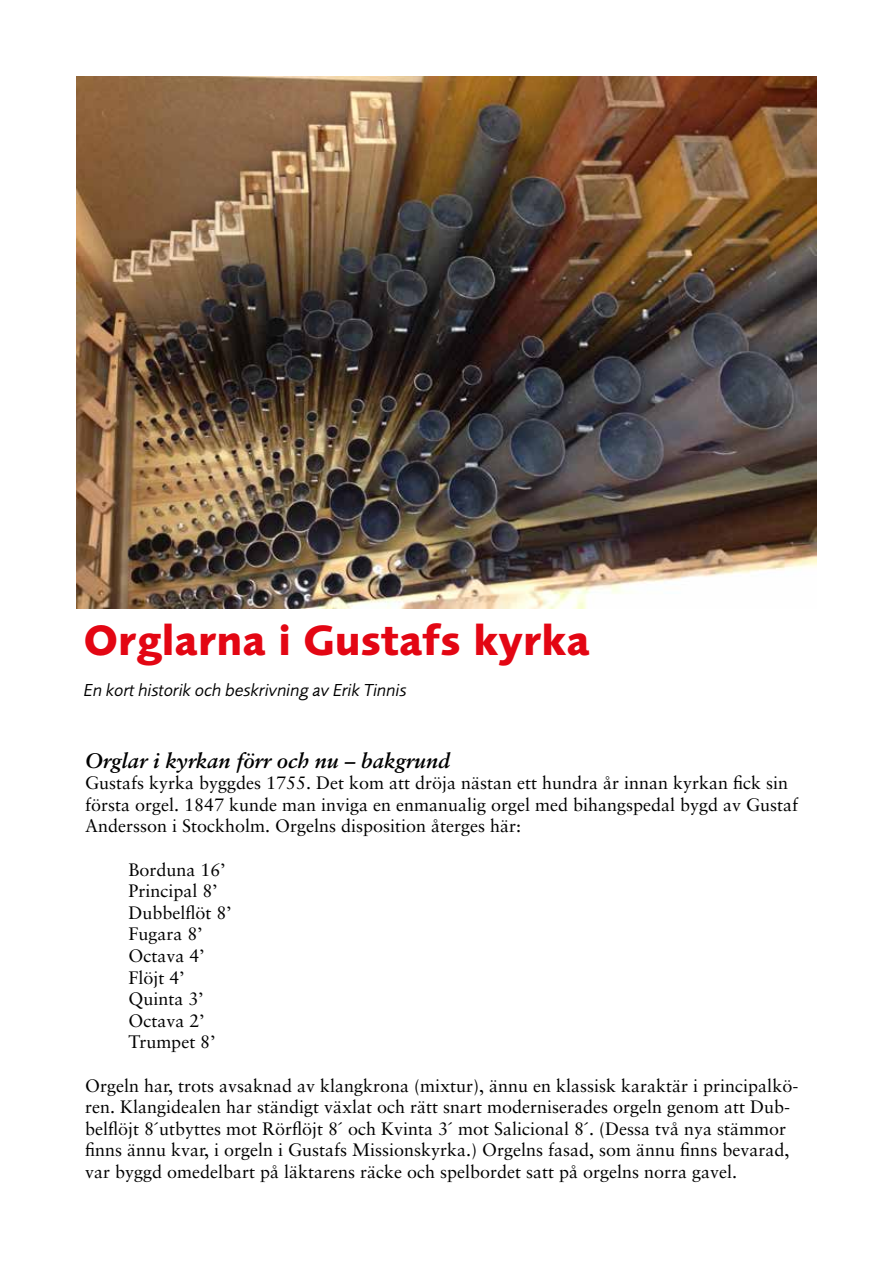
<style>
.page{position:relative;width:893px;height:1263px;background:#fff}
.page>*{position:absolute;margin:0;border:0;box-sizing:border-box;transform-origin:0 0}
.t1{font:700 43.8px "Foundry Sans";color:#e30613}
.t2{font:italic 700 21px "Sabon";color:#000}
.t3{font:18px/21.6px "Sabon";color:#000}
.t4{font:italic 18px "Foundry Sans";color:#000}
</style>
<div class="page">
<img style="left:77px;top:77px;width:739px;height:531px">
<h1 class="t1" style="left:84px;top:614px;width:508px">Orglarna i Gustafs kyrka</h1>
<p class="t4" style="left:84px;top:680px;width:324px">En kort historik och beskrivning av Erik Tinnis</p>
<p class="t2" style="left:85px;top:747px;width:367px">Orglar i kyrkan förr och nu – bakgrund</p>
<p class="t3" style="left:85px;top:772px;width:715px">Gustafs kyrka byggdes 1755. Det kom att dröja nästan ett hundra år innan kyrkan fick sin första orgel. 1847 kunde man inviga en enmanualig orgel med bihangspedal bygd av Gustaf<br>Andersson i Stockholm. Orgelns disposition återges här:</p>
<p class="t3" style="left:129px;top:858px;width:105px">Borduna 16’<br>Principal 8’<br>Dubbelflöt 8’<br>Fugara 8’<br>Octava 4’<br>Flöjt 4’<br>Quinta 3’<br>Octava 2’<br>Trumpet 8’</p>
<p class="t3" style="left:85px;top:1074px;width:715px">Orgeln har, trots avsaknad av klangkrona (mixtur), ännu en klassisk karaktär i principalkö&shy;ren. Klangidealen har ständigt växlat och rätt snart moderniserades orgeln genom att Dub&shy;belflöjt 8´utbyttes mot Rörflöjt 8´ och Kvinta 3´ mot Salicional 8´. (Dessa två nya stämmor finns ännu kvar, i orgeln i Gustafs Missionskyrka.) Orgelns fasad, som ännu finns bevarad, var byggd omedelbart på läktarens räcke och spelbordet satt på orgelns norra gavel.</p>
</div>
